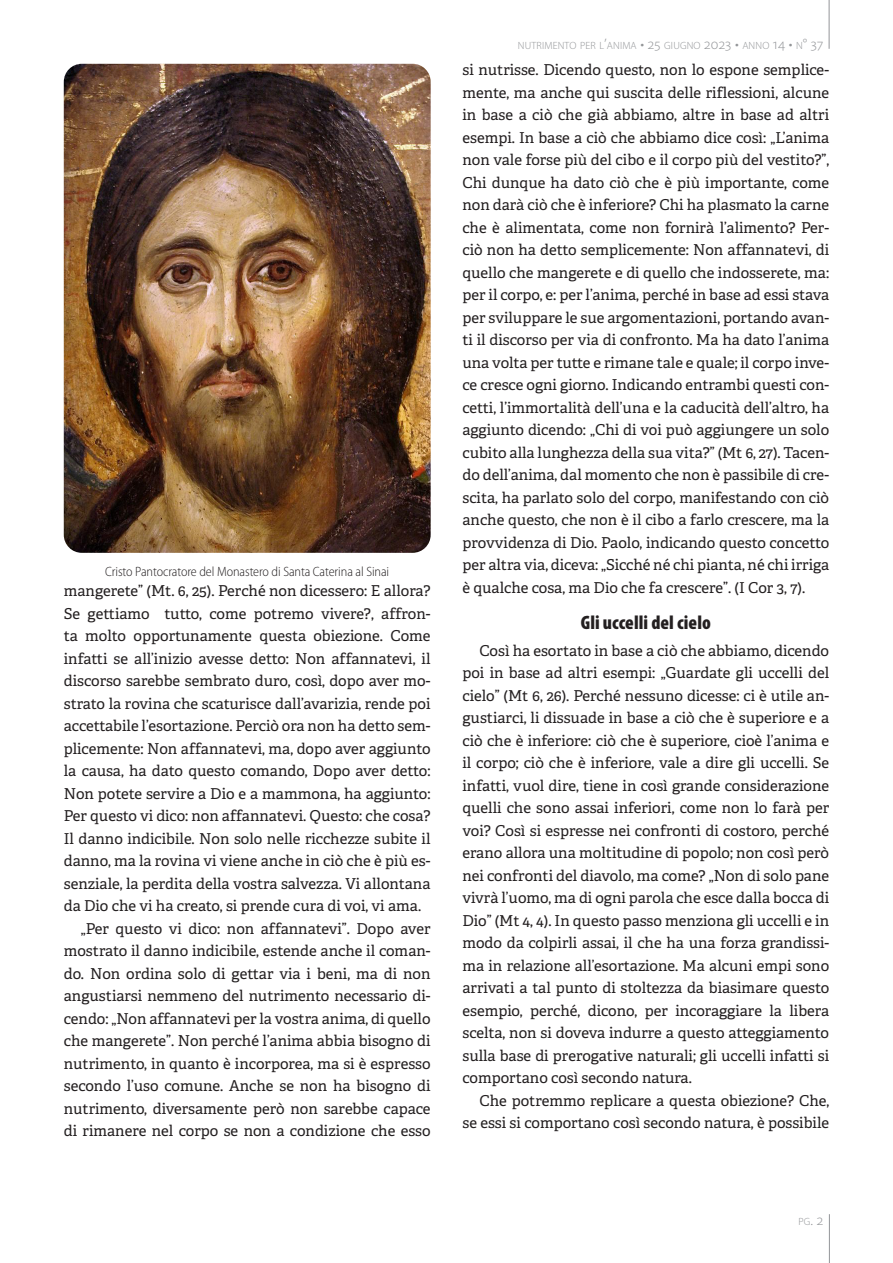
<style>
.page{position:relative;width:893px;height:1263px;background:#fff}
.page>*{position:absolute;margin:0;border:0;box-sizing:border-box;transform-origin:0 0}
.Articol_-_Secțiune{font:900 condensed 19.5px "Myriad Pro";letter-spacing:.005em;color:#231f20}
.Text{font:15px/22.5px "Adelle";color:#231f20;text-align:justify}
.Descriere_imagine{font:300 semi-condensed 13.5px "Myriad Pro";letter-spacing:-.005em;color:#231f20}
.t1{font:300 10.5px "Myriad Pro";letter-spacing:.015em;color:#939598}
.s1{font-size:15px}
</style>
<div class="page">
<hr style="left:829px;top:0;width:1px;height:49px;background:#939598">
<hr style="left:829px;top:1214px;width:1px;height:49px;background:#939598">
<img style="left:64px;top:64px;width:367px;height:489px">
<p class="Descriere_imagine" style="left:105px;top:564px;width:286px">Cristo Pantocratore del Monastero di Santa Caterina al Sinai</p>
<p class="Text" style="left:64px;top:580px;width:368px">mangerete” (Mt. 6, 25). Perché non dicessero: E allora?<br>Se gettiamo tutto, come potremo vivere?, affron&shy;ta molto opportunamente questa obiezione. Come infatti se all’inizio avesse detto: Non affannatevi, il discorso sarebbe sembrato duro, così, dopo aver mo&shy;strato la rovina che scaturisce dall’avarizia, rende poi accettabile l’esortazione. Perciò ora non ha detto sem&shy;plicemente: Non affannatevi, ma, dopo aver aggiunto la causa, ha dato questo comando, Dopo aver detto:<br>Non potete servire a Dio e a mammona, ha aggiunto:<br>Per questo vi dico: non affannatevi. Questo: che cosa?<br>Il danno indicibile. Non solo nelle ricchezze subite il danno, ma la rovina vi viene anche in ciò che è più es&shy;senziale, la perdita della vostra salvezza. Vi allontana da Dio che vi ha creato, si prende cura di voi, vi ama.</p>
<p class="Text" style="left:64px;top:917px;width:368px;text-indent:17px">„Per questo vi dico: non affannatevi”. Dopo aver mostrato il danno indicibile, estende anche il coman&shy;do. Non ordina solo di gettar via i beni, ma di non angustiarsi nemmeno del nutrimento necessario di&shy;cendo: „Non affannatevi per la vostra anima, di quello che mangerete”. Non perché l’anima abbia bisogno di nutrimento, in quanto è incorporea, ma si è espresso secondo l’uso comune. Anche se non ha bisogno di nutrimento, diversamente però non sarebbe capace di rimanere nel corpo se non a condizione che esso</p>
<p class="t1" style="left:518px;top:39px;width:307px">NUTRIMENTO PER L<span class="s1">’</span>ANIMA <span class="s1">• 25</span> GIUGNO <span class="s1">2023 •</span> ANNO <span class="s1">14 •</span> N<span class="s1">° 37</span></p>
<p class="Text" style="left:462px;top:59px;width:368px">si nutrisse. Dicendo questo, non lo espone semplice&shy;mente, ma anche qui suscita delle riflessioni, alcune in base a ciò che già abbiamo, altre in base ad altri esempi. In base a ciò che abbiamo dice così: „L’anima non vale forse più del cibo e il corpo più del vestito?”, Chi dunque ha dato ciò che è più importante, come non darà ciò che è inferiore? Chi ha plasmato la carne che è alimentata, come non fornirà l’alimento? Per&shy;ciò non ha detto semplicemente: Non affannatevi, di quello che mangerete e di quello che indosserete, ma: per il corpo, e: per l’anima, perché in base ad essi stava per sviluppare le sue argomentazioni, portando avan&shy;ti il discorso per via di confronto. Ma ha dato l’anima una volta per tutte e rimane tale e quale; il corpo inve&shy;ce cresce ogni giorno. Indicando entrambi questi con&shy;cetti, l’immortalità dell’una e la caducità dell’altro, ha aggiunto dicendo: „Chi di voi può aggiungere un solo cubito alla lunghezza della sua vita?” (Mt 6, 27). Tacen&shy;do dell’anima, dal momento che non è passibile di cre&shy;scita, ha parlato solo del corpo, manifestando con ciò anche questo, che non è il cibo a farlo crescere, ma la provvidenza di Dio. Paolo, indicando questo concetto per altra via, diceva: „Sicché né chi pianta, né chi irriga è qualche cosa, ma Dio che fa crescere”. (I Cor 3, 7).</p>
<p class="Articol_-_Secțiune" style="left:581px;top:610px;width:132px">Gli uccelli del cielo</p>
<p class="Text" style="left:462px;top:639px;width:368px;text-indent:17px">Così ha esortato in base a ciò che abbiamo, dicendo poi in base ad altri esempi: „Guardate gli uccelli del cielo” (Mt 6, 26). Perché nessuno dicesse: ci è utile an&shy;gustiarci, li dissuade in base a ciò che è superiore e a ciò che è inferiore: ciò che è superiore, cioè l’anima e il corpo; ciò che è inferiore, vale a dire gli uccelli. Se infatti, vuol dire, tiene in così grande considerazione quelli che sono assai inferiori, come non lo farà per voi? Così si espresse nei confronti di costoro, perché erano allora una moltitudine di popolo; non così però nei confronti del diavolo, ma come? „Non di solo pane vivrà l’uomo, ma di ogni parola che esce dalla bocca di Dio” (Mt 4, 4). In questo passo menziona gli uccelli e in modo da colpirli assai, il che ha una forza grandissi&shy;ma in relazione all’esortazione. Ma alcuni empi sono arrivati a tal punto di stoltezza da biasimare questo esempio, perché, dicono, per incoraggiare la libera scelta, non si doveva indurre a questo atteggiamento sulla base di prerogative naturali; gli uccelli infatti si comportano così secondo natura.</p>
<p class="Text" style="left:462px;top:1089px;width:368px;text-align:right">Che potremmo replicare a questa obiezione? Che, se essi si comportano così secondo natura, è possibile</p>
<p class="t1" style="left:798px;top:1215px;width:26px">PG<span class="s1">. 2</span></p>
</div>
